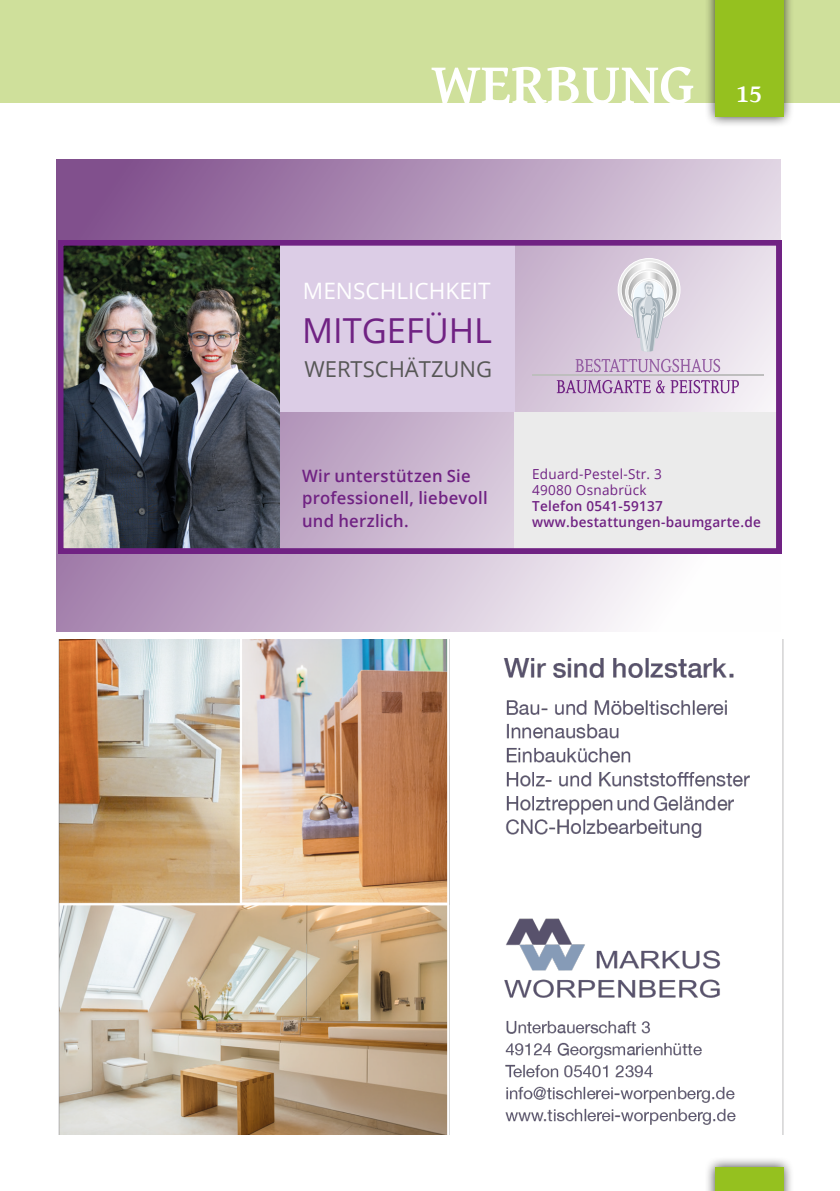
<style>
.page{position:relative;width:840px;height:1191px;background:#fff}
.page>*{position:absolute;margin:0;border:0;box-sizing:border-box;transform-origin:0 0}
.t1{font:700 58.2px "Gentium Basic";color:#fff}
.t2{font:34.4px "Open Sans";color:#702283}
.t3{font:700 26px "Gentium Basic";color:#fff}
.t4{font:22.6px "Open Sans";color:#fff}
.t5{font:22px "Open Sans";color:#575756}
.t6{font:600 17px/22.6px "Open Sans";letter-spacing:.015em;color:#702283}
.t7{font:600 13.8px/16px "Open Sans";letter-spacing:.02em;color:#702283}
.t8{font:13.8px/16px "Open Sans";letter-spacing:.02em;color:#702283}
</style>
<div class="page">
<img style="left:58px;top:639px;width:725px;height:495px">
<svg style="left:57px;top:159px;width:723px;height:472px;background:#c1a9c7"></svg>
<svg style="left:58px;top:240px;width:722px;height:313px;background:#aea3b3"></svg>
<div style="left:0;top:0;width:839px;height:102px;background:#cfe09b"></div>
<div style="left:703px;top:1156px;width:90px;height:35px;background:#000;opacity:.75"></div>
<div style="left:714px;top:1167px;width:68px;height:24px;background:#95c11f"></div>
<div style="left:703px;top:0;width:90px;height:128px;background:#000;opacity:.75"></div>
<div style="left:714px;top:0;width:68px;height:117px;background:#95c11f"></div>
<h1 class="t1" style="left:431px;top:41px;width:265px">WERBUNG</h1>
<h3 class="t3" style="left:735px;top:74px;width:28px">15</h3>
<h3 class="t4" style="left:303px;top:275px;width:189px">MENSCHLICHKEIT</h3>
<h2 class="t2" style="left:302px;top:306px;width:191px">MITGEFÜHL</h2>
<p class="t5" style="left:304px;top:353px;width:189px">WERTSCHÄTZUNG</p>
<p class="t6" style="left:302px;top:464px;width:187px">Wir unterstützen Sie professionell, liebevoll und herzlich.</p>
<p class="t8" style="left:531px;top:466px;width:131px">Eduard-Pestel-Str. 3<br>49080 Osnabrück</p>
<p class="t7" style="left:531px;top:498px;width:230px">Telefon 0541-59137 www.bestattungen-baumgarte.de</p>
</div>
